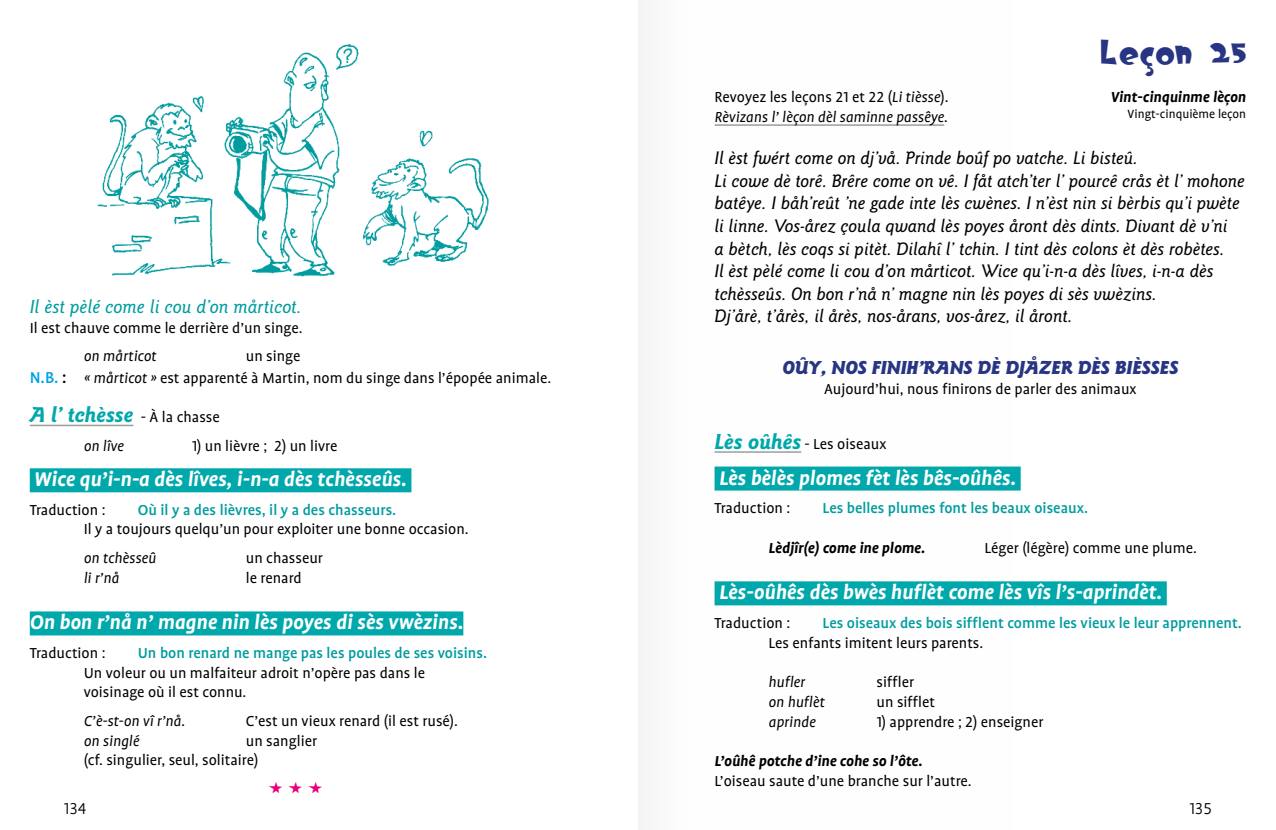
<style>
.page{position:relative;width:1276px;height:830px;background:#fff}
.page>*{position:absolute;margin:0;border:0;box-sizing:border-box;transform-origin:0 0}
.t1{font:30px "Oogie Boogie";letter-spacing:.1em;color:#283583}
.t2{font:italic 700 22.5px "Profile OT";color:#fff}
.t3{font:italic 700 22.5px "Goudy Sans";color:#00a8ab}
.t4{font:italic 900 19.5px "Goudy Sans";color:#283583}
.t5{font:italic 500 19.5px "Goudy Sans";color:#009c9f}
.t6{font:italic 500 18.75px/22.5px "Goudy Sans";color:#000}
.t7{font:300 18px "Profile OT";color:#000}
.t8{font:18px "Oogie Boogie";color:#e6007d}
.t9{font:16.5px/19.8px "Profile OT";color:#000}
.t10{font:500 16.5px "Profile OT";color:#009c9f}
.t11{font:italic 16.5px "Profile OT";color:#000}
.t12{font:italic 700 16.5px "Profile OT";color:#000}
.t13{font:13.5px "Profile OT";color:#000}
.s1{font-weight:500;font-size:18px;color:#009fe3}
.s2{font-weight:500;font-size:18px}
.s3{font-style:italic}
.s4{font-family:"Profile OT";font-weight:400;font-style:normal;font-size:16.5px;color:#000}
.s5{font-family:"Goudy Sans";font-weight:700;font-style:italic;font-size:22.5px;color:#00a8ab}
</style>
<div class="page">
<hr style="left:714px;top:124px;width:230px;height:2px;background:#9d9d9c">
<hr style="left:714px;top:451px;width:87px;height:1px;background:#9d9d9c">
<div style="left:714px;top:466px;width:306px;height:24px;background:#00a8ab"></div>
<div style="left:714px;top:581px;width:452px;height:24px;background:#00a8ab"></div>
<hr style="left:30px;top:424px;width:103px;height:2px;background:#9d9d9c">
<div style="left:30px;top:468px;width:381px;height:24px;background:#00a8ab"></div>
<div style="left:30px;top:611px;width:433px;height:24px;background:#00a8ab"></div>
<img style="left:97px;top:44px;width:392px;height:233px">
<p class="t5" style="left:30px;top:295px;width:273px">Il èst pèlé come li cou d’on mårticot.</p>
<p class="t9" style="left:30px;top:318px;width:274px">Il est chauve comme le derrière d’un singe.</p>
<p class="t11" style="left:84px;top:346px;width:74px">on mårticot</p>
<p class="t9" style="left:30px;top:345px;width:523px;line-height:21.6px;text-indent:216px">un singe<br><span class="s1">N.B.</span> <span class="s2">:</span> <span class="s3">« mårticot »</span> est apparenté à Martin, nom du singe dans l’épopée animale.</p>
<h2 class="t3" style="left:30px;top:402px;width:191px">A l’ tchèsse <span class="s4">- À la chasse</span></h2>
<p class="t11" style="left:84px;top:436px;width:42px">on lîve</p>
<p class="t9" style="left:192px;top:436px;width:147px">1) un lièvre ; 2) un livre</p>
<h2 class="t2" style="left:34px;top:466px;width:374px">Wice qu’i-n-a dès lîves, i-n-a dès tchèsseûs.</h2>
<p class="t9" style="left:30px;top:499px;width:77px">Traduction :</p>
<p class="t10" style="left:138px;top:500px;width:260px">Où il y a des lièvres, il y a des chasseurs.</p>
<p class="t9" style="left:84px;top:519px;width:386px">Il y a toujours quelqu’un pour exploiter une bonne occasion.</p>
<p class="t11" style="left:84px;top:548px;width:74px">on tchèsseû</p>
<p class="t9" style="left:246px;top:548px;width:79px">un chasseur</p>
<p class="t11" style="left:84px;top:568px;width:37px">li r’nå</p>
<p class="t9" style="left:246px;top:567px;width:57px">le renard</p>
<h2 class="t2" style="left:30px;top:609px;width:435px">On bon r’nå n’ magne nin lès poyes di sès vwèzins.</h2>
<p class="t9" style="left:30px;top:643px;width:77px">Traduction :</p>
<p class="t10" style="left:138px;top:643px;width:351px">Un bon renard ne mange pas les poules de ses voisins.</p>
<p class="t9" style="left:84px;top:662px;width:343px">Un voleur ou un malfaiteur adroit n’opère pas dans le voisinage où il est connu.</p>
<p class="t11" style="left:84px;top:711px;width:103px">C’è-st-on vî r’nå.</p>
<p class="t9" style="left:246px;top:710px;width:214px">C’est un vieux renard (il est rusé).</p>
<p class="t11" style="left:84px;top:730px;width:57px">on singlé</p>
<p class="t9" style="left:84px;top:730px;width:235px;text-indent:162px">un sanglier (cf. singulier, seul, solitaire)</p>
<p class="t8" style="left:271px;top:778px;width:51px">***</p>
<h1 class="t1" style="left:1101px;top:36px;width:147px">Leçon 25</h1>
<p class="t9" style="left:714px;top:88px;width:235px">Revoyez les leçons 21 et 22 (<span class="s3">Li tièsse</span>).</p>
<p class="t12" style="left:1110px;top:88px;width:137px">Vint-cinquinme lèçon</p>
<p class="t11" style="left:714px;top:108px;width:235px">Rèvizans l’ lèçon dèl saminne passêye.</p>
<p class="t13" style="left:1127px;top:106px;width:120px">Vingt-cinquième leçon</p>
<p class="t6" style="left:714px;top:147px;width:532px">Il èst fwért come on dj’vå. Prinde boûf po vatche. Li bisteû.<br>Li cowe dè torê. Brêre come on vê. I fåt atch’ter l’ pourcê crås èt l’ mohone batêye. I båh’reût ’ne gade inte lès cwènes. I n’èst nin si bèrbis qu’i pwète li linne. Vos-årez çoula qwand lès poyes åront dès dints. Divant dè v’ni<br>a bètch, lès coqs si pitèt. Dilahî l’ tchin. I tint dès colons èt dès robètes.<br>Il èst pèlé come li cou d’on mårticot. Wice qu’i-n-a dès lîves, i-n-a dès tchèsseûs. On bon r’nå n’ magne nin lès poyes di sès vwèzins.<br>Dj’årè, t’årès, il årès, nos-årans, vos-årez, il åront.</p>
<p class="t4" style="left:782px;top:356px;width:397px">OÛY, NOS FINIH’RANS DÈ DJÅZER DÈS BIÈSSES</p>
<p class="t9" style="left:824px;top:379px;width:314px">Aujourd’hui, nous finirons de parler des animaux</p>
<p class="t9" style="left:714px;top:434px;width:173px"><span class="s5">Lès oûhês</span> - Les oiseaux</p>
<h2 class="t2" style="left:719px;top:465px;width:299px">Lès bèlès plomes fèt lès bês-oûhês.</h2>
<p class="t9" style="left:714px;top:498px;width:77px">Traduction :</p>
<p class="t10" style="left:822px;top:498px;width:267px">Les belles plumes font les beaux oiseaux.</p>
<p class="t12" style="left:768px;top:538px;width:158px">Lèdjîr(e) come ine plome.</p>
<p class="t9" style="left:984px;top:537px;width:214px">Léger (légère) comme une plume.</p>
<h2 class="t2" style="left:719px;top:579px;width:445px">Lès-oûhês dès bwès huflèt come lès vîs l’s-aprindèt.</h2>
<p class="t9" style="left:714px;top:612px;width:77px">Traduction :</p>
<p class="t10" style="left:822px;top:613px;width:421px">Les oiseaux des bois sifflent comme les vieux le leur apprennent.</p>
<p class="t9" style="left:768px;top:632px;width:216px">Les enfants imitent leurs parents.</p>
<p class="t11" style="left:768px;top:672px;width:38px">hufler</p>
<p class="t9" style="left:876px;top:672px;width:39px">siffler</p>
<p class="t11" style="left:768px;top:692px;width:58px">on huflèt</p>
<p class="t9" style="left:876px;top:692px;width:60px">un sifflet</p>
<p class="t11" style="left:768px;top:712px;width:49px">aprinde</p>
<p class="t9" style="left:876px;top:711px;width:168px">1) apprendre ; 2) enseigner</p>
<p class="t12" style="left:714px;top:751px;width:209px">L’oûhê potche d’ine cohe so l’ôte.</p>
<p class="t9" style="left:714px;top:771px;width:259px">L’oiseau saute d’une branche sur l’autre.</p>
<p class="t7" style="left:64px;top:797px;width:24px">134</p>
<p class="t7" style="left:1189px;top:797px;width:24px">135</p>
</div>
